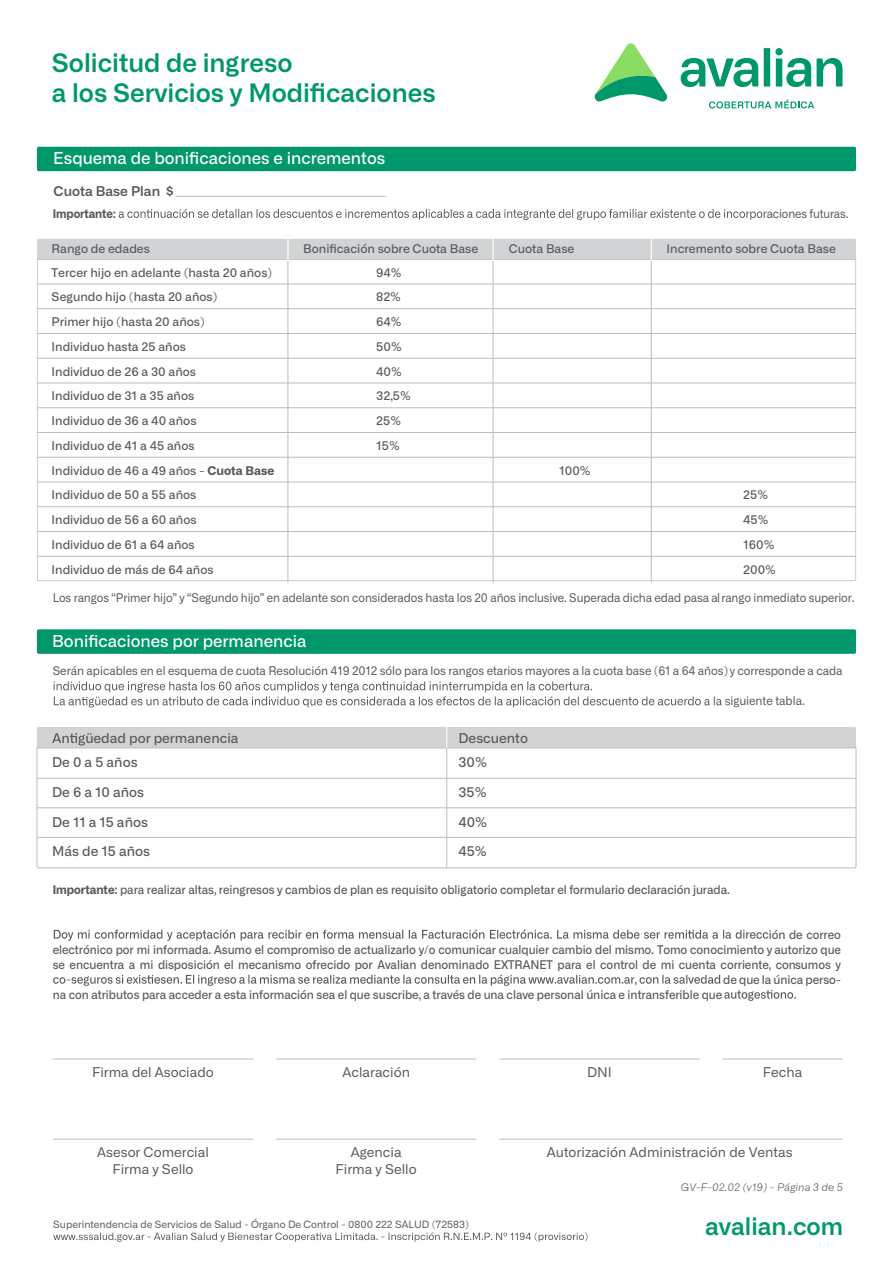
<style>
.page{position:relative;width:893px;height:1263px;background:#fff}
.page>*{position:absolute;margin:0;border:0;box-sizing:border-box;transform-origin:0 0}
.t1{font:600 25.5px/30px "Alliance No.1";color:#00986b}
.t2{font:600 24px "Alliance No.1";color:#00986b}
.t3{font:500 16.5px "Alliance No.1";color:#fff}
.t4{font:13.5px/16.2px "Alliance No.1";color:#58595b;text-align:center}
.t5{font:500 13.5px/29.5px "Alliance No.1";color:#58595b}
.t6{font:600 13.5px "Alliance No.1";color:#58595b}
.t7{font:500 12px "Alliance No.1";letter-spacing:-.005em;color:#58595b;scale:.95 1}
.t8{font:500 12px/24.8px "Alliance No.1";letter-spacing:-.005em;color:#58595b}
.t9{font:12px "Alliance No.1";letter-spacing:-.01em;color:#58595b;scale:.95 1}
.t10{font:12px "Alliance No.1";letter-spacing:-.01em;color:#58595b;scale:.94 1}
.t11{font:12px "Alliance No.1";letter-spacing:-.01em;color:#58595b;scale:.93 1}
.t12{font:700 12px "Alliance No.1";letter-spacing:-.01em;color:#58595b;scale:.93 1}
.t13{font:italic 300 10.5px "Alliance No.1";color:#58595b}
.t14{font:10.05px "Alliance No.1";color:#58595b}
.s1{font-weight:700}
</style>
<div class="page">
<svg style="left:54px;top:681px;width:676px;height:26px"></svg>
<div style="left:37px;top:629px;width:819px;height:25px;background:#00986b;border-radius:2px"></div>
<svg style="left:36px;top:747px;width:821px;height:122px"></svg>
<hr style="left:446px;top:748px;width:1px;height:120px;background:#bbbdbf">
<div style="left:37px;top:727px;width:819px;height:21px;background:#d1d3d4"></div>
<hr style="left:37px;top:778px;width:819px;height:1px;background:#bbbdbf">
<hr style="left:37px;top:807px;width:819px;height:1px;background:#bbbdbf">
<hr style="left:37px;top:837px;width:819px;height:1px;background:#bbbdbf">
<svg style="left:54px;top:929px;width:714px;height:12px"></svg>
<svg style="left:53px;top:974px;width:743px;height:27px"></svg>
<hr style="left:53px;top:1058px;width:200px;height:1px;background:#bbbdbf">
<hr style="left:276px;top:1058px;width:200px;height:1px;background:#bbbdbf">
<hr style="left:499px;top:1058px;width:201px;height:1px;background:#bbbdbf">
<hr style="left:722px;top:1058px;width:120px;height:1px;background:#bbbdbf">
<hr style="left:53px;top:1139px;width:200px;height:1px;background:#bbbdbf">
<hr style="left:276px;top:1139px;width:200px;height:1px;background:#bbbdbf">
<hr style="left:499px;top:1139px;width:343px;height:1px;background:#bbbdbf">
<svg style="left:37px;top:261px;width:819px;height:320px"></svg>
<svg style="left:37px;top:239px;width:819px;height:22px;background:#d2d4d5"></svg>
<hr style="left:651px;top:261px;width:1px;height:322px;background:#bbbdbf">
<hr style="left:287px;top:239px;width:2px;height:22px;background:#fff">
<hr style="left:492px;top:239px;width:2px;height:22px;background:#fff">
<hr style="left:288px;top:261px;width:1px;height:322px;background:#bbbdbf">
<hr style="left:493px;top:261px;width:1px;height:322px;background:#bbbdbf">
<hr style="left:37px;top:284px;width:819px;height:1px;background:#bbbdbf">
<hr style="left:37px;top:308px;width:819px;height:1px;background:#bbbdbf">
<hr style="left:37px;top:333px;width:819px;height:1px;background:#bbbdbf">
<hr style="left:37px;top:358px;width:819px;height:1px;background:#bbbdbf">
<hr style="left:37px;top:383px;width:819px;height:1px;background:#bbbdbf">
<hr style="left:37px;top:407px;width:819px;height:1px;background:#bbbdbf">
<hr style="left:37px;top:432px;width:819px;height:1px;background:#bbbdbf">
<hr style="left:37px;top:457px;width:819px;height:1px;background:#bbbdbf">
<hr style="left:37px;top:482px;width:819px;height:1px;background:#bbbdbf">
<hr style="left:37px;top:506px;width:819px;height:1px;background:#bbbdbf">
<hr style="left:37px;top:531px;width:819px;height:1px;background:#bbbdbf">
<hr style="left:37px;top:556px;width:819px;height:1px;background:#bbbdbf">
<div style="left:37px;top:147px;width:819px;height:24px;background:#00986b;border-radius:2px"></div>
<svg style="left:119px;top:209px;width:648px;height:11px"></svg>
<hr style="left:176px;top:196px;width:210px;height:1px;background:#bbbdbf">
<svg style="left:594px;top:43px;width:74px;height:59px"></svg>
<svg style="left:681px;top:58px;width:77px;height:29px"></svg>
<div style="left:764px;top:48px;width:6px;height:39px;background:#00986b"></div>
<div style="left:776px;top:58px;width:6px;height:29px;background:#00986b"></div>
<svg style="left:786px;top:58px;width:25px;height:29px"></svg>
<svg style="left:817px;top:58px;width:25px;height:29px"></svg>
<div style="left:775px;top:48px;width:8px;height:7px;background:#00986b;border-radius:50%"></div>
<svg style="left:709px;top:99px;width:105px;height:10px"></svg>
<svg style="left:53px;top:1232px;width:535px;height:10px"></svg>
<h1 class="t1" style="left:52px;top:47px;width:386px">Solicitud de ingreso<br>a los Servicios y Modificaciones</h1>
<h3 class="t3" style="left:53px;top:148px;width:334px">Esquema de bonificaciones e incrementos</h3>
<p class="t6" style="left:54px;top:183px;width:122px">Cuota Base Plan $</p>
<p class="t12" style="left:53px;top:206px;width:69px">Importante:</p>
<p class="t11" style="left:767px;top:206px;width:89px">aciones futuras.</p>
<p class="t8" style="left:52px;top:237px;width:100px">Rango de edades</p>
<p class="t8" style="left:303px;top:237px;width:177px">Bonificación sobre Cuota Base</p>
<p class="t8" style="left:509px;top:237px;width:67px">Cuota Base</p>
<p class="t8" style="left:667px;top:237px;width:171px">Incremento sobre Cuota Base</p>
<p class="t8" style="left:52px;top:260px;width:224px">Tercer hijo en adelante (hasta 20 años)<br>Segundo hijo (hasta 20 años)<br>Primer hijo (hasta 20 años)<br>Individuo hasta 25 años<br>Individuo de 26 a 30 años<br>Individuo de 31 a 35 años<br>Individuo de 36 a 40 años<br>Individuo de 41 a 45 años<br>Individuo de 46 a 49 años - <span class="s1">Cuota Base<br></span>Individuo de 50 a 55 años<br>Individuo de 56 a 60 años<br>Individuo de 61 a 64 años<br>Individuo de más de 64 años</p>
<p class="t8" style="left:376px;top:260px;width:36px">94%<br>82%<br>64%<br>50%<br>40%<br>32,5%<br>25%<br>15%</p>
<p class="t8" style="left:559px;top:458px;width:33px">100%</p>
<p class="t8" style="left:743px;top:483px;width:34px">25%<br>45%<br>160%<br>200%</p>
<p class="t10" style="left:53px;top:591px;width:854px">Los rangos “Primer hijo” y “Segundo hijo” en adelante son considerados hasta los 20 años inclusive. Superada dicha edad pasa alrango inmediato superior.</p>
<h3 class="t3" style="left:52px;top:631px;width:256px">Bonificaciones por permanencia</h3>
<p class="t9" style="left:53px;top:664px;width:833px">Serán apicables en el esquema de cuota Resolución 419 2012 sólo para los rangos etarios mayores a la cuota base (61 a 64 años) y corresponde a cada</p>
<p class="t9" style="left:730px;top:694px;width:80px">iguiente tabla.</p>
<p class="t5" style="left:52px;top:726px;width:188px;line-height:24.5px;text-indent:33px">üedad por permanencia<br>De 0 a 5 años</p>
<p class="t5" style="left:458px;top:723px;width:71px">Descuento</p>
<p class="t5" style="left:52px;top:777px;width:99px">De 6 a 10 años<br>De 11 a 15 años<br>Más de 15 años</p>
<p class="t5" style="left:458px;top:748px;width:30px;text-align:justify">30% 35% 40% 45%</p>
<p class="t7" style="left:53px;top:882px;width:714px"><span class="s1">Importante:</span> para realizar altas, reingresos y cambios de plan es requisito obligatorio completar el formulario declaración jurada.</p>
<p class="t7" style="left:769px;top:927px;width:78px">ión de correo</p>
<p class="t7" style="left:53px;top:942px;width:831px">electrónico por mi informada. Asumo el compromiso de actualizarlo y/o comunicar cualquier cambio del mismo. Tomo conocimiento y autorizo que</p>
<p class="t7" style="left:53px;top:957px;width:831px">se encuentra a mi disposición el mecanismo ofrecido por Avalian denominado EXTRANET para el control de mi cuenta corriente, consumos y</p>
<p class="t7" style="left:723px;top:972px;width:125px">de que la única perso-</p>
<p class="t7" style="left:53px;top:987px;width:706px">na con atributos para acceder a esta información sea el que suscribe, a través de una clave personal única e intransferible que</p>
<p class="t4" style="left:92px;top:1064px;width:123px">Firma del Asociado</p>
<p class="t4" style="left:342px;top:1064px;width:69px">Aclaración</p>
<p class="t4" style="left:587px;top:1064px;width:26px">DNI</p>
<p class="t4" style="left:763px;top:1064px;width:41px">Fecha</p>
<p class="t4" style="left:97px;top:1144px;width:113px">Asesor Comercial<br>Firma y Sello</p>
<p class="t4" style="left:336px;top:1144px;width:83px">Agencia<br>Firma y Sello</p>
<p class="t4" style="left:547px;top:1144px;width:247px">Autorización Administración de Ventas</p>
<p class="t14" style="left:53px;top:1218px;width:417px">Superintendencia de Servicios de Salud - Órgano De Control - 0800 222 SALUD (72583)</p>
<p class="t13" style="left:681px;top:1180px;width:164px">GV-F-02.02 (v19) - Página 3 de 5</p>
<h2 class="t2" style="left:705px;top:1211px;width:140px">avalian.com</h2>
</div>
